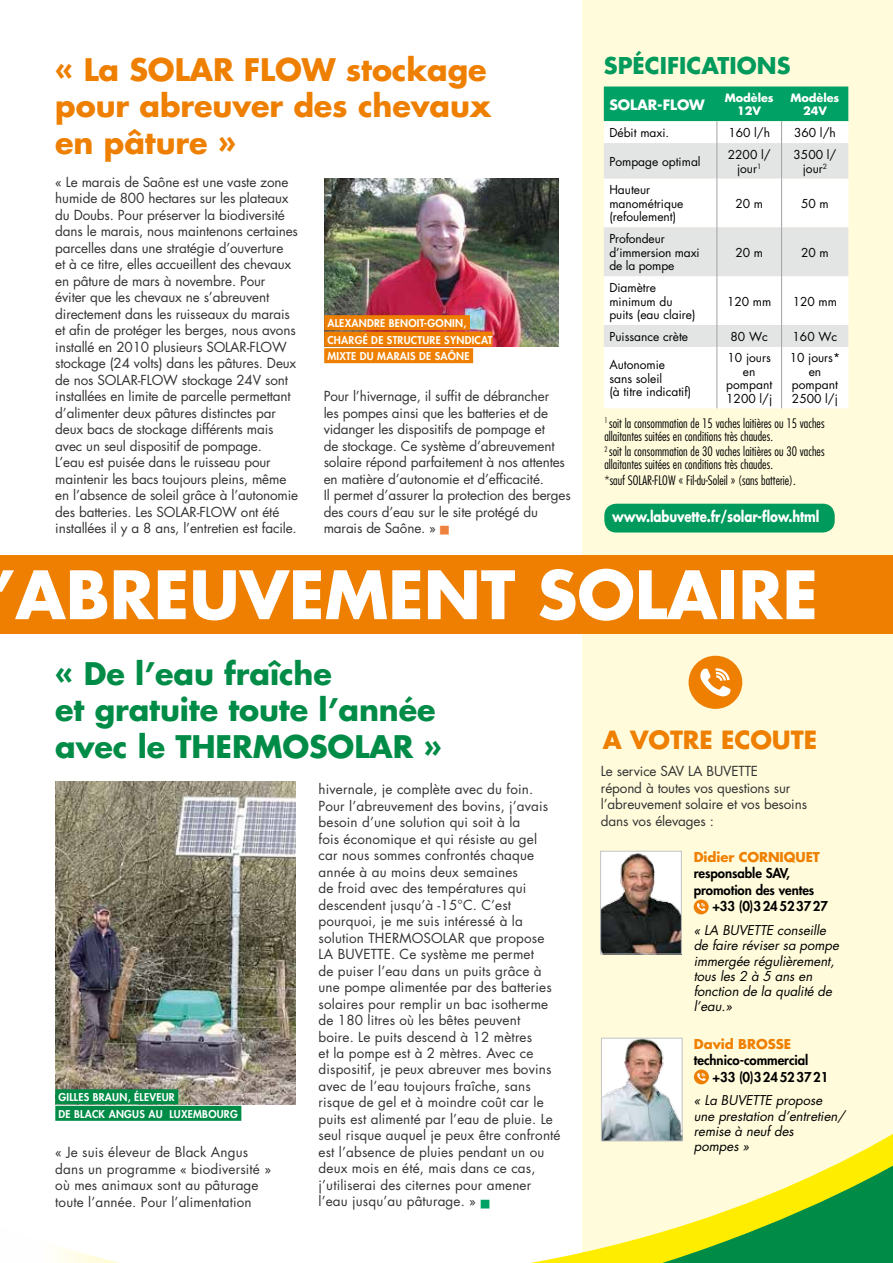
<style>
.page{position:relative;width:893px;height:1263px;background:#fff}
.page>*{position:absolute;margin:0;border:0;box-sizing:border-box;transform-origin:0 0}
.t1{font:700 64.8px "Futura Std";color:#fff}
.t2{font:700 30.3px/36.6px "Futura Std";letter-spacing:-.005em;color:#008c47}
.t3{font:700 30.3px/36.6px "Futura Std";letter-spacing:-.005em;color:#ee7f00}
.t4{font:700 24.45px "Futura Std";letter-spacing:-.005em;color:#ee7f00}
.t5{font:700 22.5px "Futura Std";color:#009a5c}
.t6{font:700 14.85px "Futura Std";letter-spacing:-.01em;color:#fff;scale:.8 1}
.t7{font:700 13.95px "Futura Std";letter-spacing:-.005em;color:#fff}
.t8{font:13.5px/16.5px "Futura Std";letter-spacing:-.01em;color:#333}
.t9{font:13.5px/16.5px "Futura Std";letter-spacing:.01em;color:#333}
.t10{font:italic 13.2px/15.3px "Futura Std";letter-spacing:-.005em;color:#000}
.t11{font:800 13.2px/16.5px "Futura Std";letter-spacing:-.005em;color:#000}
.t12{font:700 13.2px "Futura Std";letter-spacing:-.005em;color:#ee7f00}
.t13{font:300 condensed 12.75px/13.2px "Futura Std";letter-spacing:.005em;color:#000}
.t14{font:12px/13.5px "Futura Std";color:#000;text-align:center}
.t15{font:700 11.25px/13.5px "Futura Std";letter-spacing:-.005em;color:#fff;text-align:center}
.t16{font:800 10.5px/16.5px "Futura Std";letter-spacing:.025em;color:#fff}
.s1{color:#ee813c}
.s2{color:#00a165}
</style>
<div class="page">
<div style="left:583px;top:0;width:310px;height:581px;background:#fffbdb"></div>
<div style="left:583px;top:611px;width:310px;height:652px;background:#fffbdb"></div>
<img style="left:602px;top:853px;width:78px;height:99px">
<div style="left:600px;top:851px;width:82px;height:103px;border:1px solid #c2c3c4"></div>
<svg style="left:694px;top:899px;width:15px;height:15px"></svg>
<svg style="left:697px;top:903px;width:8px;height:8px"></svg>
<div style="left:694px;top:1069px;width:15px;height:15px;background:#ee7f00;border-radius:50%"></div>
<svg style="left:697px;top:1073px;width:9px;height:8px"></svg>
<img style="left:603px;top:1040px;width:78px;height:77px">
<div style="left:601px;top:1038px;width:82px;height:103px;border:1px solid #c2c3c4"></div>
<div style="left:688px;top:656px;width:54px;height:53px;background:#ee7f00;border-radius:50%"></div>
<svg style="left:700px;top:668px;width:31px;height:28px"></svg>
<img style="left:324px;top:179px;width:235px;height:168px">
<div style="left:324px;top:315px;width:146px;height:15px;background:#ee7f00"></div>
<div style="left:324px;top:332px;width:168px;height:15px;background:#ee7f00"></div>
<div style="left:324px;top:348px;width:149px;height:15px;background:#ee7f00"></div>
<svg style="left:241px;top:1117px;width:652px;height:35px"></svg>
<svg style="left:58px;top:1152px;width:835px;height:111px"></svg>
<img style="left:55px;top:782px;width:241px;height:322px">
<div style="left:55px;top:1089px;width:123px;height:15px;background:#008c47"></div>
<div style="left:55px;top:1106px;width:186px;height:15px;background:#008c47"></div>
<div style="left:604px;top:347px;width:244px;height:61px;background:#fff"></div>
<svg style="left:604px;top:143px;width:244px;height:204px;background:#f0f0f0"></svg>
<svg style="left:604px;top:87px;width:244px;height:56px;background:#63c5a0"></svg>
<hr style="left:717px;top:143px;width:1px;height:35px;background:#a1a2a4">
<hr style="left:781px;top:143px;width:1px;height:35px;background:#a1a2a4">
<hr style="left:717px;top:178px;width:1px;height:49px;background:#a1a2a4">
<hr style="left:781px;top:178px;width:1px;height:49px;background:#a1a2a4">
<hr style="left:717px;top:227px;width:1px;height:49px;background:#a1a2a4">
<hr style="left:781px;top:227px;width:1px;height:49px;background:#a1a2a4">
<hr style="left:717px;top:276px;width:1px;height:49px;background:#a1a2a4">
<hr style="left:781px;top:276px;width:1px;height:49px;background:#a1a2a4">
<svg style="left:717px;top:325px;width:1px;height:22px"></svg>
<svg style="left:781px;top:325px;width:1px;height:22px"></svg>
<hr style="left:717px;top:347px;width:1px;height:61px;background:#a1a2a4">
<hr style="left:781px;top:347px;width:1px;height:61px;background:#a1a2a4">
<div style="left:604px;top:504px;width:231px;height:28px;background:#009a5c;border-radius:12px"></div>
<div style="left:0;top:555px;width:893px;height:79px;background:#ee7f00"></div>
<h2 class="t3" style="left:55px;top:51px;width:439px">« La SOLAR FLOW stockage pour abreuver des chevaux en pâture »</h2>
<p class="t8" style="left:55px;top:174px;width:244px">« Le marais de Saône est une vaste zone humide de 800 hectares sur les plateaux du Doubs. Pour préserver la biodiversité dans le marais, nous maintenons certaines parcelles dans une stratégie d’ouverture<br>et à ce titre, elles accueillent des chevaux en pâture de mars à novembre. Pour éviter que les chevaux ne s’abreuvent directement dans les ruisseaux du marais et afin de protéger les berges, nous avons installé en 2010 plusieurs SOLAR-FLOW stockage (24 volts) dans les pâtures. Deux de nos SOLAR-FLOW stockage 24V sont installées en limite de parcelle permettant d’alimenter deux pâtures distinctes par deux bacs de stockage différents mais avec un seul dispositif de pompage.<br>L’eau est puisée dans le ruisseau pour maintenir les bacs toujours pleins, même en l’absence de soleil grâce à l’autonomie des batteries. Les SOLAR-FLOW ont été installées il y a 8 ans, l’entretien est facile.</p>
<p class="t16" style="left:327px;top:315px;width:124px">ALEXANDRE BENOIT-GONIN</p>
<p class="t16" style="left:463px;top:315px;width:5px">,</p>
<p class="t16" style="left:327px;top:332px;width:22px">CHARG</p>
<p class="t16" style="left:327px;top:332px;width:166px;text-indent:35px">É DE STRUCTURE SYNDICAT<br>MIXTE DU MARA</p>
<p class="t16" style="left:407px;top:348px;width:63px">IS DE SAÔNE</p>
<p class="t8" style="left:324px;top:388px;width:249px">Pour l’hivernage, il suffit de débrancher<br>les pompes ainsi que les batteries et de vidanger les dispositifs de pompage et<br>de stockage. Ce système d’abreuvement solaire répond parfaitement à nos attentes en matière d’autonomie et d’efficacité.<br>Il permet d’assurer la protection des berges des cours d’eau sur le site protégé du marais de Saône. » <span class="s1">■</span></p>
<h3 class="t5" style="left:604px;top:51px;width:56px">Spécifications</h3>
<p class="t7" style="left:609px;top:95px;width:97px">SOLAR-FLOW</p>
<p class="t15" style="left:725px;top:91px;width:50px">Modèles<br>12V</p>
<p class="t15" style="left:791px;top:91px;width:50px">Modèles<br>24V</p>
<p class="t14" style="left:609px;top:126px;width:61px">Débit maxi.</p>
<p class="t14" style="left:728px;top:126px;width:43px">160 l/h</p>
<p class="t14" style="left:794px;top:126px;width:43px">360 l/h</p>
<p class="t14" style="left:609px;top:155px;width:93px">Pompage optimal</p>
<p class="t14" style="left:728px;top:148px;width:44px">2200 l/ jour<sup>1</sup></p>
<p class="t14" style="left:793px;top:148px;width:44px">3500 l/ jour<sup>2</sup></p>
<p class="t14" style="left:609px;top:183px;width:76px;text-align:left">Hauteur manométrique (refoulement)</p>
<p class="t14" style="left:735px;top:197px;width:29px">20 m</p>
<p class="t14" style="left:801px;top:197px;width:29px">50 m</p>
<p class="t14" style="left:609px;top:232px;width:92px;text-align:left">Profondeur d’immersion maxi de la pompe</p>
<p class="t14" style="left:609px;top:281px;width:88px;text-align:left">Diamètre minimum du puits (eau claire)</p>
<p class="t14" style="left:735px;top:246px;width:29px">20 m</p>
<p class="t14" style="left:801px;top:246px;width:29px">20 m</p>
<p class="t14" style="left:727px;top:295px;width:46px">120 mm</p>
<p class="t14" style="left:793px;top:295px;width:46px">120 mm</p>
<p class="t14" style="left:609px;top:330px;width:80px">Puissance crète</p>
<p class="t14" style="left:731px;top:330px;width:39px">80 Wc</p>
<p class="t14" style="left:793px;top:330px;width:46px">160 Wc</p>
<p class="t14" style="left:609px;top:358px;width:83px;text-align:left">Autonomie<br>sans soleil<br>(à titre indicatif)</p>
<p class="t14" style="left:726px;top:351px;width:47px">10 jours en pompant<br>1200 l/j</p>
<p class="t14" style="left:790px;top:351px;width:52px">10 jours* en pompant<br>2500 l/j</p>
<p class="t13" style="left:604px;top:416px;width:222px"><sup>1</sup> soit la consommation de 15 vaches laitières ou 15 vaches allaitantes suitées en conditions très chaudes.</p>
<p class="t13" style="left:604px;top:445px;width:222px"><sup>2</sup> soit la consommation de 30 vaches laitières ou 30 vaches allaitantes suitées en conditions très chaudes.</p>
<p class="t13" style="left:604px;top:473px;width:193px">*sauf SOLAR-FLOW « Fil-du-Soleil » (sans batterie).</p>
<p class="t6" style="left:612px;top:507px;width:261px">www.labuvette.fr/solar-flow.html</p>
<h1 class="t1" style="left:-9px;top:552px;width:71px">’abreuvement</h1>
<h1 class="t1" style="left:537px;top:552px;width:41px">solaire</h1>
<h2 class="t2" style="left:55px;top:654px;width:388px">« De l’eau fraîche<br>et gratuite toute l’année avec le THERMOSOLAR »</h2>
<p class="t16" style="left:59px;top:1089px;width:138px;text-indent:34px">BRAUN, ÉLEVEUR<br>DE BLACK ANGUS AU LUXEMBO</p>
<p class="t16" style="left:59px;top:1089px;width:17px">GILLES</p>
<p class="t16" style="left:217px;top:1106px;width:15px">URG</p>
<p class="t9" style="left:55px;top:1144px;width:217px">« Je suis éleveur de Black Angus dans un programme « biodiversité » où mes animaux sont au pâturage toute l’année. Pour l’alimentation</p>
<p class="t9" style="left:319px;top:781px;width:244px">hivernale, je complète avec du foin.<br>Pour l’abreuvement des bovins, j’avais besoin d’une solution qui soit à la<br>fois économique et qui résiste au gel<br>car nous sommes confrontés chaque année à au moins deux semaines<br>de froid avec des températures qui descendent jusqu’à -15°C. C’est pourquoi, je me suis intéressé à la solution THERMOSOLAR que propose LA BUVETTE. Ce système me permet<br>de puiser l’eau dans un puits grâce à une pompe alimentée par des batteries solaires pour remplir un bac isotherme de 180 litres où les bêtes peuvent<br>boire. Le puits descend à 12 mètres<br>et la pompe est à 2 mètres. Avec ce dispositif, je peux abreuver mes bovins avec de l’eau toujours fraîche, sans risque de gel et à moindre coût car le puits est alimenté par l’eau de pluie. Le seul risque auquel je peux être confronté est l’absence de pluies pendant un ou deux mois en été, mais dans ce cas, j’utiliserai des citernes pour amener l’eau jusqu’au pâturage. » <span class="s2">■</span></p>
<h3 class="t4" style="left:603px;top:723px;width:216px">A VOTRE ECOUTE</h3>
<p class="t8" style="left:601px;top:763px;width:208px">Le service SAV LA BUVETTE<br>répond à toutes vos questions sur l’abreuvement solaire et vos besoins dans vos élevages :</p>
<p class="t12" style="left:694px;top:848px;width:128px">Didier CORNIQUET</p>
<p class="t11" style="left:694px;top:865px;width:98px">RESPONSABLE SAV,</p>
<p class="t11" style="left:694px;top:881px;width:122px">PROMOTION DES VENTES</p>
<p class="t11" style="left:712px;top:898px;width:117px">+33 (0)324523727</p>
<p class="t10" style="left:694px;top:923px;width:147px">« LA BUVETTE conseille de faire réviser sa pompe immergée régulièrement, tous les 2 à 5 ans en fonction de la qualité de l’eau.»</p>
<p class="t12" style="left:694px;top:1035px;width:99px">David BROSSE</p>
<p class="t11" style="left:713px;top:1052px;width:117px;text-indent:-19px">TECHNICO-COMMERCIAL +33 (0)324523721</p>
<p class="t10" style="left:694px;top:1093px;width:152px">« La BUVETTE propose une prestation d’entretien/ remise à neuf des<br>pompes »</p>
</div>
